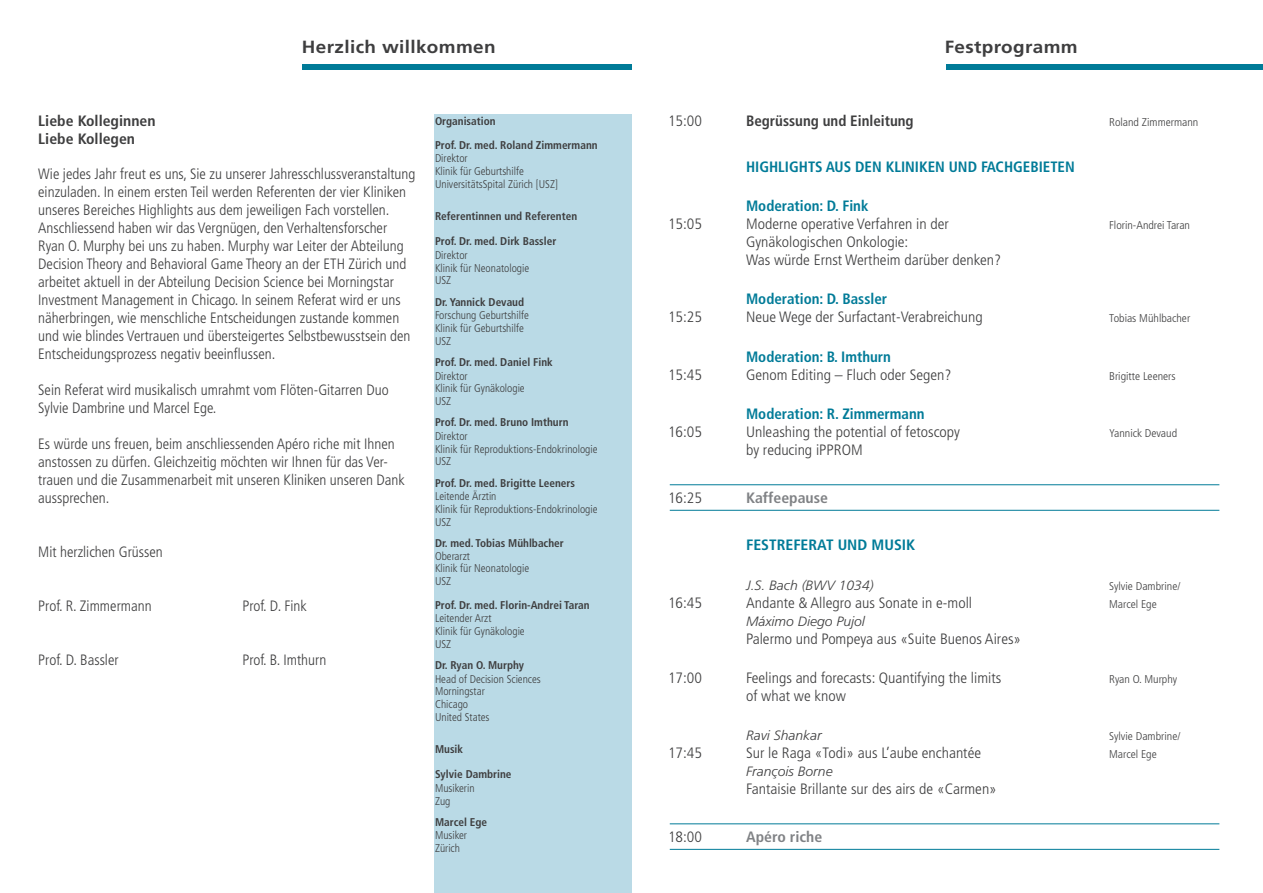
<style>
.page{position:relative;width:1263px;height:893px;background:#fff}
.page>*{position:absolute;margin:0;border:0;box-sizing:border-box;transform-origin:0 0}
.t1{font:700 17.7px "Frutiger";letter-spacing:.02em;color:#3e3e3f;scale:1.07 1}
.t2{font:300 condensed 15px/18px "Frutiger";color:#3e3e3f}
.t3{font:300 condensed 15px/18px "Frutiger";color:#3e3e3f;scale:1.05 1}
.t4{font:700 condensed 15px "Frutiger";color:#007b98}
.t5{font:700 condensed 15px/18px "Frutiger";color:#3e3e3f;scale:1.05 1}
.t6{font:700 condensed 15px "Frutiger";color:#3e3e3f}
.t7{font:700 condensed 15px "Frutiger";color:#808285;scale:1.05 1}
.t8{font:700 condensed 15px "Frutiger";color:#007b98;scale:1.05 1}
.t9{font:italic 300 13.5px "Frutiger";color:#3e3e3f}
.t10{font:300 condensed 11.25px/12.8px "Frutiger";color:#3e3e3f}
.t11{font:700 condensed 11.25px/23.4px "Frutiger";color:#3e3e3f}
.t12{font:300 condensed 11.25px "Frutiger";color:#3e3e3f;scale:1.05 1}
</style>
<div class="page">
<div style="left:434px;top:115px;width:197px;height:778px;background:#badae6"></div>
<hr style="left:670px;top:823px;width:549px;height:1px;background:#007b98">
<hr style="left:670px;top:849px;width:549px;height:1px;background:#007b98">
<hr style="left:670px;top:510px;width:549px;height:1px;background:#007b98">
<hr style="left:670px;top:484px;width:549px;height:1px;background:#007b98">
<div style="left:946px;top:64px;width:317px;height:5px;background:#007b98"></div>
<div style="left:302px;top:64px;width:329px;height:5px;background:#007b98"></div>
<p class="t1" style="left:302px;top:36px;width:183px">Herzlich willkommen</p>
<p class="t5" style="left:38px;top:112px;width:113px">Liebe Kolleginnen<br>Liebe Kollegen</p>
<p class="t2" style="left:38px;top:165px;width:379px">Wie jedes Jahr freut es uns, Sie zu unserer Jahresschlussveranstaltung einzuladen. In einem ersten Teil werden Referenten der vier Kliniken unseres Bereiches Highlights aus dem jeweiligen Fach vorstellen.<br>Anschliessend haben wir das Vergnügen, den Verhaltensforscher Ryan O. Murphy bei uns zu haben. Murphy war Leiter der Abteilung Decision Theory and Behavioral Game Theory an der ETH Zürich und arbeitet aktuell in der Abteilung Decision Science bei Morningstar Investment Management in Chicago. In seinem Referat wird er uns näherbringen, wie menschliche Entscheidungen zustande kommen und wie blindes Vertrauen und übersteigertes Selbstbewusstsein den Entscheidungsprozess negativ beeinflussen.</p>
<p class="t2" style="left:38px;top:381px;width:352px">Sein Referat wird musikalisch umrahmt vom Flöten-Gitarren Duo<br>Sylvie Dambrine und Marcel Ege.</p>
<p class="t2" style="left:38px;top:435px;width:368px">Es würde uns freuen, beim anschliessenden Apéro riche mit Ihnen anstossen zu dürfen. Gleichzeitig möchten wir Ihnen für das Ver&shy;trauen und die Zusammenarbeit mit unseren Kliniken unseren Dank aussprechen.</p>
<p class="t2" style="left:38px;top:543px;width:126px">Mit herzlichen Grüssen</p>
<p class="t2" style="left:38px;top:597px;width:115px">Prof. R. Zimmermann</p>
<p class="t2" style="left:242px;top:597px;width:66px">Prof. D. Fink</p>
<p class="t2" style="left:38px;top:651px;width:82px">Prof. D. Bassler</p>
<p class="t2" style="left:242px;top:651px;width:85px">Prof. B. Imthurn</p>
<p class="t11" style="left:435px;top:110px;width:164px">Organisation<br>Prof. Dr. med. Roland Zimmermann</p>
<p class="t10" style="left:435px;top:152px;width:124px">Direktor<br>Klinik für Geburtshilfe<br>UniversitätsSpital Zürich [USZ]</p>
<p class="t11" style="left:435px;top:204px;width:144px">Referentinnen und Referenten</p>
<p class="t11" style="left:435px;top:230px;width:123px">Prof. Dr. med. Dirk Bassler</p>
<p class="t10" style="left:435px;top:249px;width:96px">Direktor<br>Klinik für Neonatologie<br>USZ</p>
<p class="t11" style="left:435px;top:290px;width:91px">Dr. Yannick Devaud</p>
<p class="t10" style="left:435px;top:309px;width:95px">Forschung Geburtshilfe<br>Klinik für Geburtshilfe<br>USZ</p>
<p class="t11" style="left:435px;top:350px;width:119px">Prof. Dr. med. Daniel Fink</p>
<p class="t10" style="left:435px;top:369px;width:91px">Direktor<br>Klinik für Gynäkologie<br>USZ</p>
<p class="t11" style="left:435px;top:411px;width:135px">Prof. Dr. med. Bruno Imthurn</p>
<p class="t10" style="left:435px;top:430px;width:164px">Direktor<br>Klinik für Reproduktions-Endokrinologie<br>USZ</p>
<p class="t11" style="left:435px;top:471px;width:141px">Prof. Dr. med. Brigitte Leeners</p>
<p class="t10" style="left:435px;top:490px;width:164px">Leitende Ärztin<br>Klinik für Reproduktions-Endokrinologie<br>USZ</p>
<p class="t11" style="left:435px;top:531px;width:130px">Dr. med. Tobias Mühlbacher</p>
<p class="t10" style="left:435px;top:550px;width:96px">Oberarzt<br>Klinik für Neonatologie<br>USZ</p>
<p class="t11" style="left:435px;top:593px;width:156px">Prof. Dr. med. Florin-Andrei Taran</p>
<p class="t10" style="left:435px;top:612px;width:91px">Leitender Arzt<br>Klinik für Gynäkologie<br>USZ</p>
<p class="t11" style="left:435px;top:653px;width:91px">Dr. Ryan O. Murphy</p>
<p class="t10" style="left:435px;top:672px;width:107px">Head of Decision Sciences<br>Morningstar<br>Chicago<br>United States</p>
<p class="t11" style="left:435px;top:737px;width:30px">Musik</p>
<p class="t11" style="left:435px;top:763px;width:78px">Sylvie Dambrine</p>
<p class="t10" style="left:435px;top:782px;width:41px">Musikerin<br>Zug</p>
<p class="t11" style="left:435px;top:810px;width:54px">Marcel Ege</p>
<p class="t10" style="left:435px;top:829px;width:34px">Musiker<br>Zürich</p>
<p class="t1" style="left:945px;top:36px;width:126px">Festprogramm</p>
<p class="t3" style="left:668px;top:112px;width:34px">15:00</p>
<p class="t6" style="left:746px;top:112px;width:169px">Begrüssung und Einleitung</p>
<p class="t12" style="left:1109px;top:116px;width:87px">Roland Zimmermann</p>
<p class="t4" style="left:746px;top:158px;width:330px">HIGHLIGHTS AUS DEN KLINIKEN UND FACHGEBIETEN</p>
<p class="t4" style="left:746px;top:197px;width:124px">Moderation: D. Fink</p>
<p class="t3" style="left:668px;top:215px;width:34px">15:05</p>
<p class="t3" style="left:746px;top:215px;width:195px">Moderne operative Verfahren in der</p>
<p class="t12" style="left:1109px;top:219px;width:79px">Florin-Andrei Taran</p>
<p class="t3" style="left:746px;top:233px;width:244px">Gynäkologischen Onkologie:<br>Was würde Ernst Wertheim darüber denken?</p>
<p class="t4" style="left:746px;top:290px;width:143px">Moderation: D. Bassler</p>
<p class="t3" style="left:668px;top:308px;width:34px">15:25</p>
<p class="t3" style="left:746px;top:308px;width:227px">Neue Wege der Surfactant-Verabreichung</p>
<p class="t12" style="left:1109px;top:312px;width:79px">Tobias Mühlbacher</p>
<p class="t4" style="left:746px;top:347px;width:146px">Moderation: B. Imthurn</p>
<p class="t3" style="left:668px;top:365px;width:34px">15:45</p>
<p class="t3" style="left:746px;top:365px;width:197px">Genom Editing – Fluch oder Segen?</p>
<p class="t12" style="left:1109px;top:369px;width:65px">Brigitte Leeners</p>
<p class="t4" style="left:746px;top:405px;width:180px">Moderation: R. Zimmermann</p>
<p class="t3" style="left:668px;top:423px;width:34px">16:05</p>
<p class="t3" style="left:746px;top:423px;width:205px">Unleashing the potential of fetoscopy</p>
<p class="t12" style="left:1109px;top:426px;width:66px">Yannick Devaud</p>
<p class="t3" style="left:746px;top:441px;width:113px">by reducing iPPROM</p>
<p class="t3" style="left:668px;top:489px;width:34px">16:25</p>
<p class="t7" style="left:746px;top:488px;width:80px">Kaffeepause</p>
<p class="t8" style="left:746px;top:536px;width:163px">FESTREFERAT UND MUSIK</p>
<p class="t9" style="left:746px;top:577px;width:129px">J.S. Bach (BWV 1034)</p>
<p class="t12" style="left:1109px;top:579px;width:69px">Sylvie Dambrine/</p>
<p class="t3" style="left:668px;top:594px;width:34px">16:45</p>
<p class="t3" style="left:746px;top:594px;width:217px">Andante &amp; Allegro aus Sonate in e-moll</p>
<p class="t12" style="left:1109px;top:597px;width:47px">Marcel Ege</p>
<p class="t9" style="left:746px;top:613px;width:120px">Máximo Diego Pujol</p>
<p class="t3" style="left:746px;top:630px;width:263px">Palermo und Pompeya aus «Suite Buenos Aires»</p>
<p class="t3" style="left:668px;top:669px;width:34px">17:00</p>
<p class="t3" style="left:746px;top:669px;width:245px">Feelings and forecasts: Quantifying the limits</p>
<p class="t12" style="left:1109px;top:673px;width:66px">Ryan O. Murphy</p>
<p class="t3" style="left:746px;top:687px;width:97px">of what we know</p>
<p class="t9" style="left:746px;top:728px;width:77px">Ravi Shankar</p>
<p class="t12" style="left:1109px;top:730px;width:69px">Sylvie Dambrine/</p>
<p class="t3" style="left:668px;top:744px;width:34px">17:45</p>
<p class="t3" style="left:746px;top:744px;width:225px">Sur le Raga «Todi» aus L’aube enchantée</p>
<p class="t12" style="left:1109px;top:748px;width:47px">Marcel Ege</p>
<p class="t9" style="left:746px;top:764px;width:88px">François Borne</p>
<p class="t3" style="left:746px;top:780px;width:240px">Fantaisie Brillante sur des airs de «Carmen»</p>
<p class="t3" style="left:668px;top:828px;width:34px">18:00</p>
<p class="t7" style="left:746px;top:828px;width:74px">Apéro riche</p>
</div>
